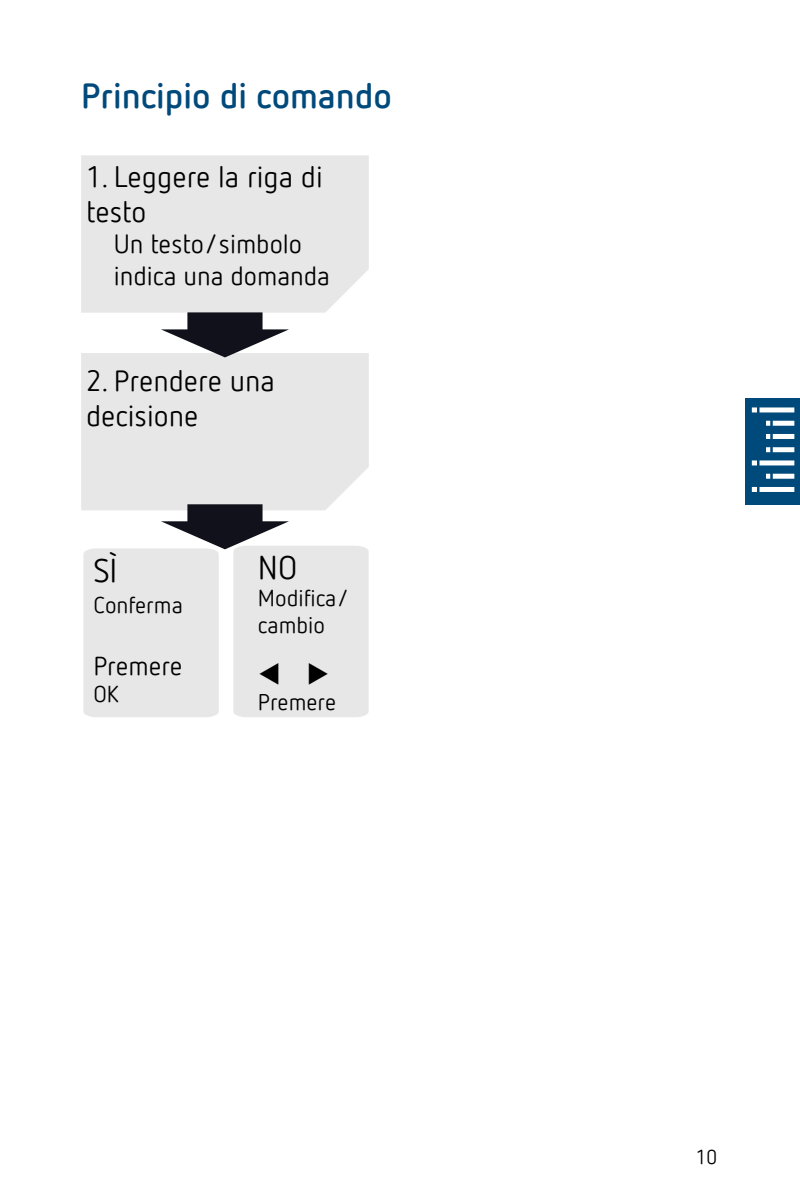
<style>
.page{position:relative;width:800px;height:1200px;background:#fff}
.page>*{position:absolute;margin:0;border:0;box-sizing:border-box;transform-origin:0 0}
.t1{font:700 35px "Netto Offc Pro";color:#004a7b}
.t2{font:32.5px "Theben Netto Offc Pro";color:#000}
.t3{font:29.25px/35px "Theben Netto Offc Pro";color:#000}
.t4{font:26px/31.2px "Theben Netto Offc Pro";color:#000}
.t5{font:22.75px/27.2px "Theben Netto Offc Pro";color:#000}
.t6{font:20px "Netto Offc Pro";color:#000}
</style>
<div class="page">
<div style="left:745px;top:398px;width:55px;height:106px;background:#004a7b"></div>
<div style="left:752px;top:407px;width:42px;height:5px;background:#fff"></div>
<div style="left:766px;top:421px;width:28px;height:5px;background:#fff"></div>
<div style="left:766px;top:434px;width:28px;height:5px;background:#fff"></div>
<div style="left:766px;top:447px;width:28px;height:5px;background:#fff"></div>
<div style="left:766px;top:474px;width:28px;height:5px;background:#fff"></div>
<div style="left:752px;top:460px;width:42px;height:5px;background:#fff"></div>
<div style="left:752px;top:487px;width:42px;height:5px;background:#fff"></div>
<hr style="left:757px;top:406px;width:3px;height:92px;background:#004a7b">
<hr style="left:770px;top:419px;width:3px;height:36px;background:#004a7b">
<hr style="left:770px;top:470px;width:3px;height:14px;background:#004a7b">
<div style="left:81px;top:155px;width:288px;height:158px;background:#e6e7e6"></div>
<div style="left:81px;top:353px;width:288px;height:157px;background:#e6e7e6"></div>
<svg style="left:161px;top:312px;width:128px;height:45px"></svg>
<svg style="left:83px;top:504px;width:286px;height:213px"></svg>
<p class="t1" style="left:81px;top:73px;width:312px">Principio di comando</p>
<p class="t3" style="left:86px;top:158px;width:238px">1. Leggere la riga di testo</p>
<p class="t4" style="left:114px;top:228px;width:218px">Un testo/simbolo indica una domanda</p>
<p class="t3" style="left:86px;top:363px;width:190px">2. Prendere una decisione</p>
<p class="t2" style="left:93px;top:549px;width:26px">SÌ</p>
<p class="t5" style="left:93px;top:590px;width:91px">Conferma</p>
<p class="t4" style="left:93px;top:649px;width:91px">Premere</p>
<p class="t5" style="left:93px;top:680px;width:27px">OK</p>
<p class="t2" style="left:258px;top:547px;width:41px">NO</p>
<p class="t5" style="left:258px;top:584px;width:93px">Modifica/ cambio</p>
<p class="t5" style="left:258px;top:688px;width:80px">Premere</p>
<p class="t6" style="left:696px;top:1144px;width:23px">10</p>
</div>
